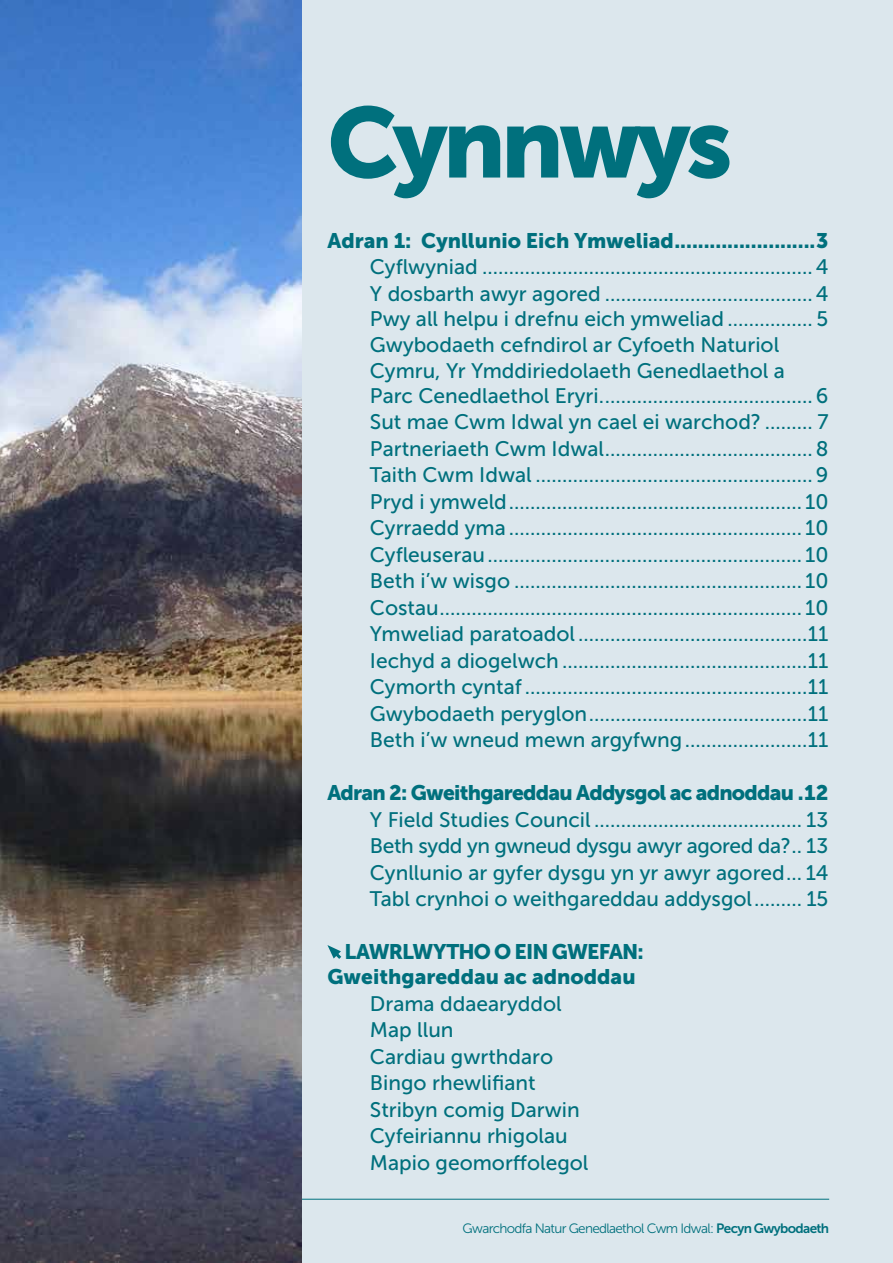
<style>
.page{position:relative;width:893px;height:1263px;background:#fff}
.page>*{position:absolute;margin:0;border:0;box-sizing:border-box;transform-origin:0 0}
.t1{font:99px "Museo Sans 900";letter-spacing:-.05em;color:#00707d}
.t2{font:21px/26.2px "Museo Sans 500";color:#00707d}
.t3{font:21px/25.2px "Museo Sans 900";color:#00707d}
.t4{font:21px "Museo Sans 900";letter-spacing:-.03em;color:#00707d}
.t5{font:13.5px "Museo Sans 300";letter-spacing:-.05em;color:#00707d}
.s1{font-family:"Museo Sans 700"}
</style>
<div class="page">
<div style="left:1px;top:0;width:892px;height:1263px;background:#dce7ed"></div>
<hr style="left:64px;top:1199px;width:765px;height:1px;background:#00707d">
<svg style="left:327px;top:945px;width:15px;height:14px"></svg>
<img style="left:1px;top:0;width:301px;height:1263px">
<h1 class="t1" style="left:327px;top:87px;width:407px">Cynnwys</h1>
<p class="t3" style="left:327px;top:228px;width:502px">Adran 1: Cynllunio Eich Ymweliad........................3</p>
<p class="t2" style="left:370px;top:254px;width:460px">Cyflwyniad ..............................................................4<br>Y dosbarth awyr agored .......................................4<br>Pwy all helpu i drefnu eich ymweliad ................ 5<br>Gwybodaeth cefndirol ar Cyfoeth Naturiol Cymru, Yr Ymddiriedolaeth Genedlaethol a Parc Cenedlaethol Eryri........................................6<br>Sut mae Cwm Idwal yn cael ei warchod? ......... 7<br>Partneriaeth Cwm Idwal.......................................8<br>Taith Cwm Idwal ....................................................9<br>Pryd i ymweld....................................................... 10<br>Cyrraedd yma ....................................................... 10<br>Cyfleuserau........................................................... 10<br>Beth i’w wisgo ...................................................... 10<br>Costau.................................................................... 10<br>Ymweliad paratoadol ...........................................11<br>Iechyd a diogelwch ..............................................11<br>Cymorth cyntaf.....................................................11<br>Gwybodaeth peryglon.........................................11<br>Beth i’w wneud mewn argyfwng.......................11</p>
<p class="t4" style="left:327px;top:781px;width:502px">Adran 2: Gweithgareddau Addysgol ac adnoddau .12</p>
<p class="t2" style="left:370px;top:806px;width:460px;text-align:justify">Y Field Studies Council ....................................... 13<br>Beth sydd yn gwneud dysgu awyr agored da?.. 13<br>Cynllunio ar gyfer dysgu yn yr awyr agored... 14<br>Tabl crynhoi o weithgareddau addysgol......... 15</p>
<p class="t3" style="left:327px;top:939px;width:318px;text-indent:17px">LAWRLWYTHO O EIN GWEFAN:<br>Gweithgareddau ac adnoddau</p>
<p class="t2" style="left:370px;top:990px;width:220px">Drama ddaearyddol<br>Map llun<br>Cardiau gwrthdaro<br>Bingo rhewlifiant<br>Stribyn comig Darwin<br>Cyfeiriannu rhigolau<br>Mapio geomorffolegol</p>
<p class="t5" style="left:463px;top:1221px;width:368px">Gwarchodfa Natur Genedlaethol Cwm Idwal: <span class="s1">Pecyn Gwybodaeth</span></p>
</div>
